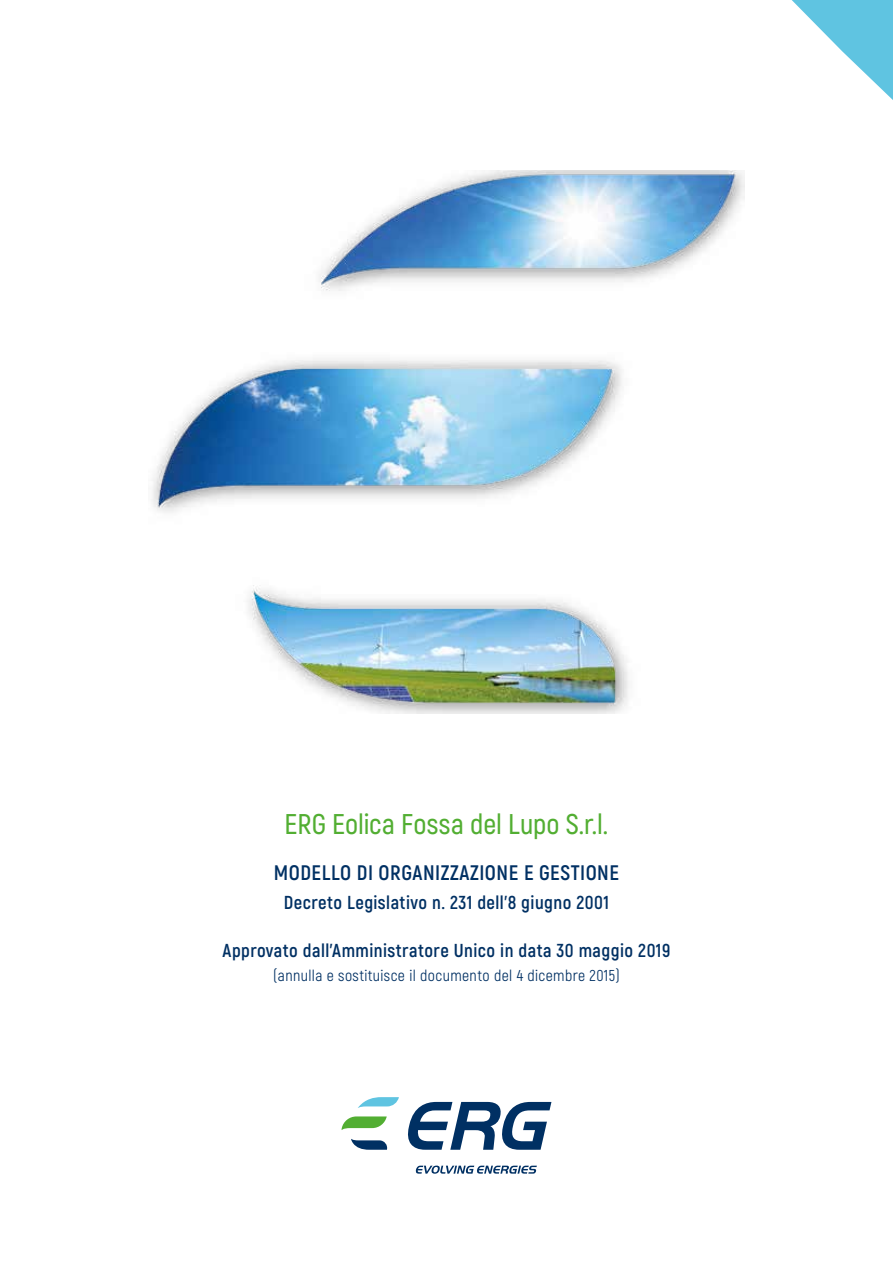
<style>
.page{position:relative;width:893px;height:1263px;background:#fff}
.page>*{position:absolute;margin:0;border:0;box-sizing:border-box;transform-origin:0 0}
.t1{font:600 28.5px "Akrobat";letter-spacing:-.005em;color:#52ae32}
.t2{font:700 21px "Akrobat";letter-spacing:.025em;color:#003063}
.t3{font:700 18.75px "Akrobat";letter-spacing:.025em;color:#003063}
.t4{font:15.75px "Akrobat";letter-spacing:.025em;color:#003063}
</style>
<div class="page">
<svg style="left:792px;top:0;width:101px;height:100px"></svg>
<svg style="left:416px;top:1165px;width:121px;height:9px"></svg>
<svg style="left:408px;top:1102px;width:143px;height:48px"></svg>
<svg style="left:342px;top:1116px;width:45px;height:14px"></svg>
<svg style="left:358px;top:1097px;width:41px;height:11px"></svg>
<svg style="left:351px;top:1139px;width:37px;height:11px"></svg>
<img style="left:151px;top:170px;width:593px;height:543px">
<h1 class="t1" style="left:285px;top:806px;width:325px">ERG Eolica Fossa del Lupo S.r.l.</h1>
<p class="t2" style="left:274px;top:860px;width:347px">MODELLO DI ORGANIZZAZIONE E GESTIONE</p>
<p class="t3" style="left:284px;top:890px;width:327px">Decreto Legislativo n. 231 dell’8 giugno 2001</p>
<p class="t3" style="left:223px;top:938px;width:449px">Approvato dall’Amministratore Unico in data 30 maggio 2019</p>
<p class="t4" style="left:273px;top:966px;width:348px">(annulla e sostituisce il documento del 4 dicembre 2015)</p>
</div>
